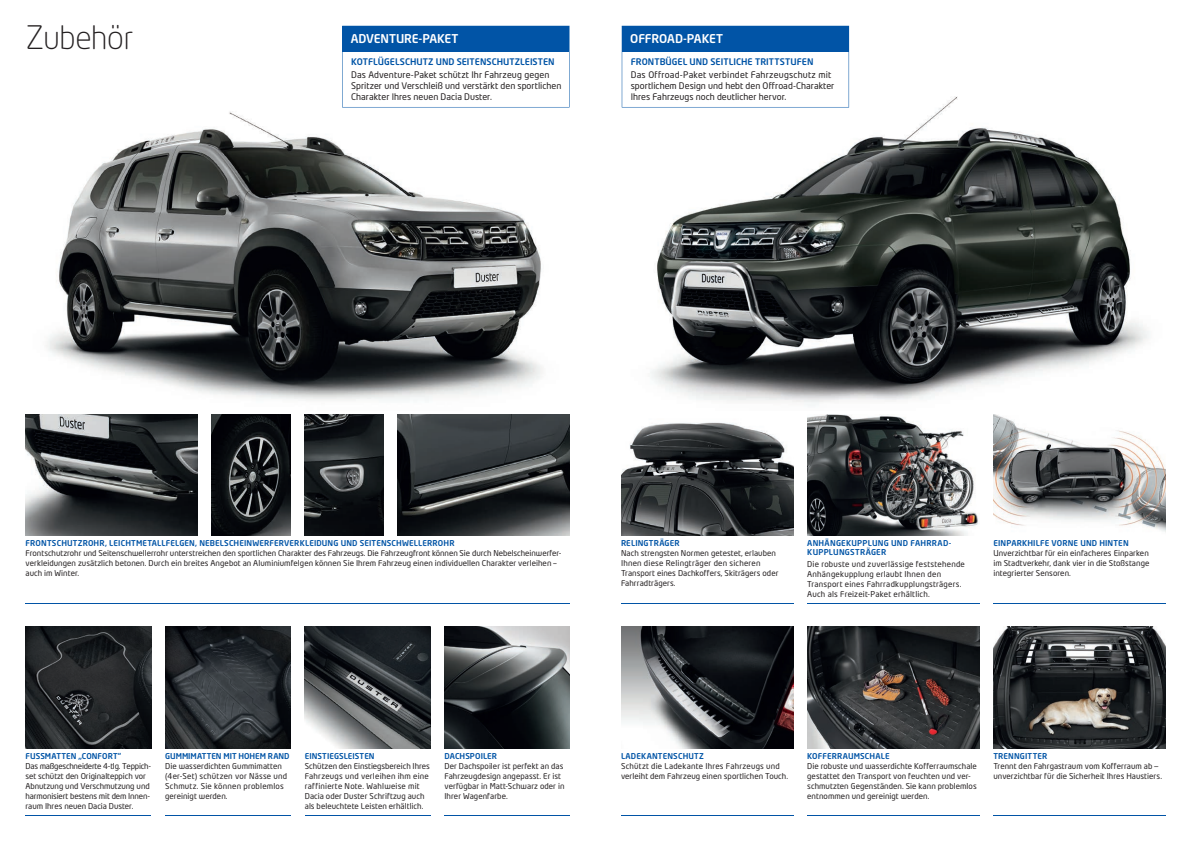
<style>
.page{position:relative;width:1191px;height:842px;background:#fff}
.page>*{position:absolute;margin:0;border:0;box-sizing:border-box;transform-origin:0 0}
.t1{font:300 32px "Neo Tech Dacia";letter-spacing:-.005em;color:#231f20}
.t2{font:500 12px "Neo Tech Dacia";letter-spacing:-.015em;color:#fff}
.t3{font:9px/11px "Neo Tech Dacia";letter-spacing:.005em;color:#231f20}
.t4{font:500 9px "Neo Tech Dacia";color:#0154a6}
.t5{font:8px/10px "Neo Tech Dacia";letter-spacing:.005em;color:#231f20}
.t6{font:500 8px/9px "Neo Tech Dacia";letter-spacing:.015em;color:#0154a6}
.t7{font:8px/10px "Neo Tech Dacia";letter-spacing:.025em;color:#231f20}
.t8{font:500 8px "Neo Tech Dacia";letter-spacing:-.005em;color:#0154a6}
</style>
<div class="page">
<img style="left:398px;top:414px;width:172px;height:122px">
<img style="left:26px;top:414px;width:171px;height:122px">
<img style="left:304px;top:414px;width:79px;height:122px">
<img style="left:212px;top:414px;width:79px;height:122px">
<img style="left:621px;top:627px;width:172px;height:122px">
<img style="left:807px;top:627px;width:172px;height:122px">
<img style="left:994px;top:627px;width:172px;height:122px">
<img style="left:807px;top:414px;width:171px;height:122px">
<img style="left:621px;top:422px;width:172px;height:114px">
<img style="left:994px;top:414px;width:172px;height:118px">
<img style="left:46px;top:107px;width:523px;height:293px">
<img style="left:621px;top:48px;width:528px;height:358px">
<img style="left:165px;top:627px;width:126px;height:122px">
<img style="left:26px;top:627px;width:125px;height:122px">
<img style="left:444px;top:627px;width:126px;height:122px">
<img style="left:305px;top:627px;width:125px;height:122px">
<div style="left:342px;top:26px;width:227px;height:26px;background:#0154a6"></div>
<svg style="left:622px;top:26px;width:227px;height:81px"></svg>
<div style="left:622px;top:26px;width:226px;height:26px;background:#0154a6"></div>
<hr style="left:621px;top:603px;width:172px;height:1px;background:#0154a6">
<hr style="left:807px;top:603px;width:172px;height:1px;background:#0154a6">
<hr style="left:994px;top:603px;width:172px;height:1px;background:#0154a6">
<hr style="left:994px;top:816px;width:172px;height:1px;background:#0154a6">
<hr style="left:807px;top:816px;width:172px;height:1px;background:#0154a6">
<hr style="left:621px;top:816px;width:172px;height:1px;background:#0154a6">
<hr style="left:26px;top:603px;width:544px;height:1px;background:#0154a6">
<hr style="left:26px;top:816px;width:125px;height:1px;background:#0154a6">
<hr style="left:165px;top:816px;width:126px;height:1px;background:#0154a6">
<hr style="left:305px;top:816px;width:125px;height:1px;background:#0154a6">
<hr style="left:444px;top:816px;width:126px;height:1px;background:#0154a6">
<h1 class="t1" style="left:26px;top:18px;width:110px">Zubehör</h1>
<h2 class="t2" style="left:351px;top:31px;width:109px">ADVENTURE-PAKET</h2>
<p class="t4" style="left:351px;top:56px;width:205px">KOTFLÜGELSCHUTZ UND SEITENSCHUTZLEISTEN</p>
<p class="t3" style="left:351px;top:69px;width:212px">Das Adventure-Paket schützt Ihr Fahrzeug gegen<br>Spritzer und Verschleiß und verstärkt den sportlichen<br>Charakter Ihres neuen Dacia Duster.</p>
<h2 class="t2" style="left:630px;top:31px;width:94px">OFFROAD-PAKET</h2>
<p class="t4" style="left:631px;top:56px;width:184px">FRONTBÜGEL UND SEITLICHE TRITTSTUFEN</p>
<p class="t3" style="left:631px;top:69px;width:205px">Das Offroad-Paket verbindet Fahrzeugschutz mit sportlichem Design und hebt den Offroad-Charakter<br>Ihres Fahrzeugs noch deutlicher hervor.</p>
<p class="t6" style="left:26px;top:538px;width:430px">FRONTSCHUTZROHR, LEICHTMETALLFELGEN, NEBELSCHEINWERFERVERKLEIDUNG UND SEITENSCHWELLERROHR</p>
<p class="t5" style="left:26px;top:548px;width:537px">Frontschutzrohr und Seitenschwellerrohr unterstreichen den sportlichen Charakter des Fahrzeugs. Die Fahrzeugfront können Sie durch Nebelscheinwerfer&shy;verkleidungen zusätzlich betonen. Durch ein breites Angebot an Aluminiumfelgen können Sie Ihrem Fahrzeug einen individuellen Charakter verleihen – auch im Winter.</p>
<p class="t6" style="left:621px;top:538px;width:60px">RELINGTRÄGER</p>
<p class="t5" style="left:621px;top:548px;width:159px">Nach strengsten Normen getestet, erlauben Ihnen diese Relingträger den sicheren Transport eines Dachkoffers, Skiträgers oder Fahrradträgers.</p>
<p class="t6" style="left:807px;top:538px;width:146px">ANHÄNGEKUPPLUNG UND FAHRRAD-<br>KUPPLUNGSTRÄGER</p>
<p class="t7" style="left:807px;top:558px;width:159px">Die robuste und zuverlässige feststehende Anhängekupplung erlaubt Ihnen den Transport eines Fahrradkupplungsträgers.<br>Auch als Freizeit-Paket erhältlich.</p>
<p class="t6" style="left:993px;top:538px;width:137px">EINPARKHILFE VORNE UND HINTEN</p>
<p class="t5" style="left:993px;top:548px;width:157px;text-align:justify">Unverzichtbar für ein einfacheres Einparken im Stadtverkehr, dank vier in die Stoßstange integrierter Sensoren.</p>
<p class="t6" style="left:26px;top:751px;width:97px">FUSSMATTEN „CONFORT“</p>
<p class="t5" style="left:26px;top:761px;width:127px">Das maßgeschneiderte 4-tlg. Teppich&shy;set schützt den Originalteppich vor Abnutzung und Verschmutzung und harmonisiert bestens mit dem Innen&shy;raum Ihres neuen Dacia Duster.</p>
<p class="t8" style="left:165px;top:751px;width:126px">GUMMIMATTEN MIT HOHEM RAND</p>
<p class="t5" style="left:165px;top:761px;width:124px">Die wasserdichten Gummimatten (4er-Set) schützen vor Nässe und<br>Schmutz. Sie können problemlos gereinigt werden.</p>
<p class="t6" style="left:305px;top:751px;width:71px">EINSTIEGSLEISTEN</p>
<p class="t5" style="left:305px;top:761px;width:127px">Schützen den Einstiegsbereich Ihres Fahrzeugs und verleihen ihm eine raffinierte Note. Wahlweise mit Dacia oder Duster Schriftzug auch als beleuchtete Leisten erhältlich.</p>
<p class="t6" style="left:444px;top:751px;width:54px">DACHSPOILER</p>
<p class="t5" style="left:444px;top:761px;width:122px">Der Dachspoiler ist perfekt an das<br>Fahrzeugdesign angepasst. Er ist verfügbar in Matt-Schwarz oder in<br>Ihrer Wagenfarbe.</p>
<p class="t6" style="left:621px;top:751px;width:84px">LADEKANTENSCHUTZ</p>
<p class="t5" style="left:621px;top:761px;width:169px">Schützt die Ladekante Ihres Fahrzeugs und verleiht dem Fahrzeug einen sportlichen Touch.</p>
<p class="t6" style="left:807px;top:751px;width:84px">KOFFERRAUMSCHALE</p>
<p class="t5" style="left:807px;top:761px;width:171px">Die robuste und wasserdichte Kofferraumschale gestattet den Transport von feuchten und ver&shy;schmutzten Gegenständen. Sie kann problemlos entnommen und gereinigt werden.</p>
<p class="t6" style="left:993px;top:751px;width:55px">TRENNGITTER</p>
<p class="t5" style="left:993px;top:761px;width:170px">Trennt den Fahrgastraum vom Kofferraum ab – unverzichtbar für die Sicherheit Ihres Haustiers.</p>
</div>
